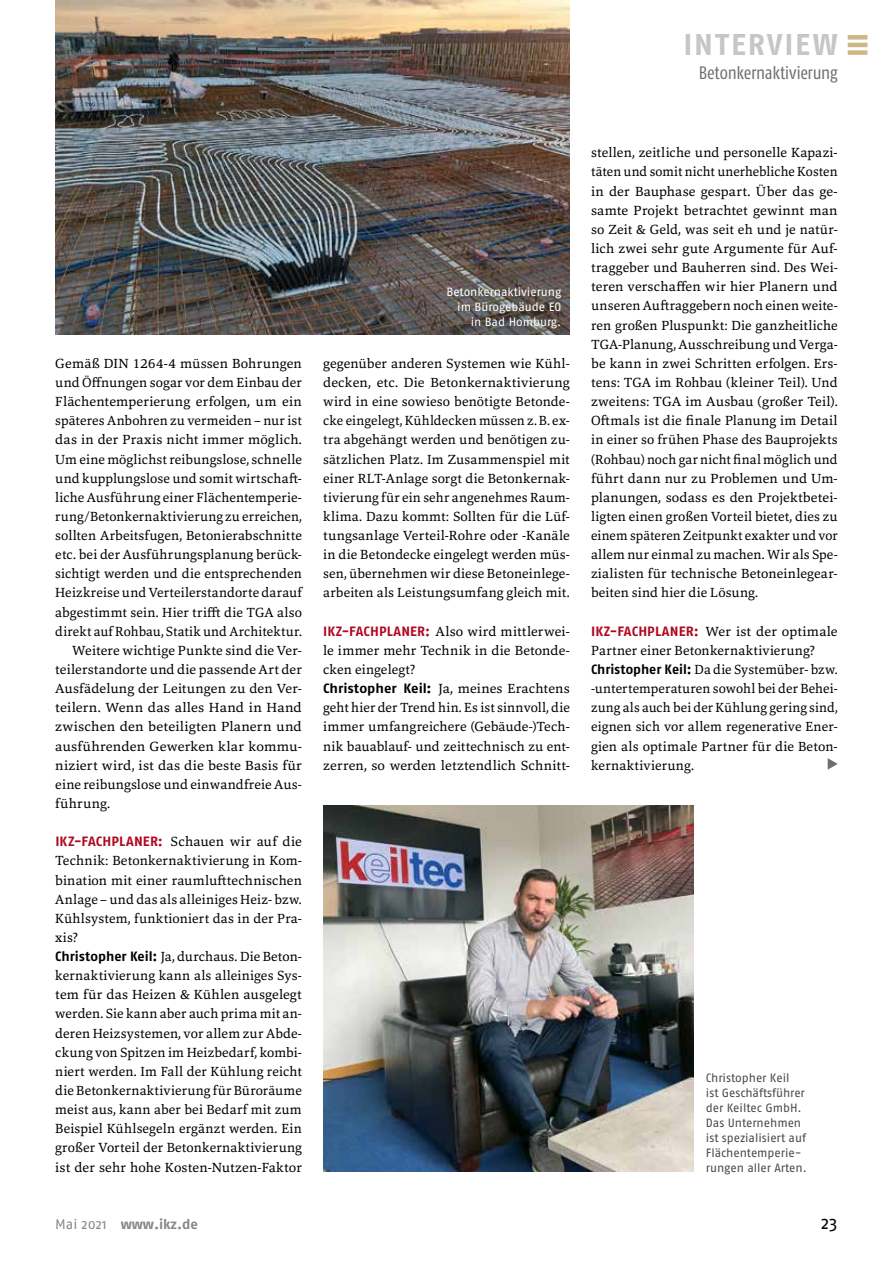
<style>
.page{position:relative;width:893px;height:1263px;background:#fff}
.page>*{position:absolute;margin:0;border:0;box-sizing:border-box;transform-origin:0 0}
.t1{font:700 30px "Fago OT";letter-spacing:.07em;color:#c5c6c6}
.t2{font:condensed 18px "Fago OT";letter-spacing:-.015em;color:#6f6f6e}
.t3{font:18px "Fago OT";color:#000}
.t4{font:700 13.95px "Fago OT";color:#878786}
.t5{font:13.8px/19.2px "Marbach";letter-spacing:.01em;color:#000}
.t6{font:13.8px "Marbach";letter-spacing:.01em;color:#000;scale:1.05 1}
.t7{font:12px/14.9px "Fago OT";color:#494948}
.t8{font:12px/14.9px "Fago OT";letter-spacing:-.005em;color:#fff;text-align:right}
.s1{font-family:"Fago OT";font-weight:700;font-size:13.5px;color:#af081f}
.s2{font-family:"Fago OT";font-weight:700;font-size:13.5px}
.s3{font-weight:400}
</style>
<div class="page">
<div style="left:848px;top:35px;width:19px;height:5px;background:#ceb787"></div>
<div style="left:848px;top:50px;width:19px;height:5px;background:#ceb787"></div>
<hr style="left:848px;top:43px;width:19px;height:4px;background:#ceb787">
<img style="left:55px;top:0;width:515px;height:335px">
<svg style="left:828px;top:758px;width:10px;height:12px"></svg>
<img style="left:323px;top:806px;width:370px;height:365px">
<h1 class="t1" style="left:684px;top:26px;width:155px">INTERVIEW</h1>
<h2 class="t2" style="left:699px;top:62px;width:140px">Betonkernaktivierung</h2>
<p class="t5" style="left:55px;top:353px;width:248px">Gemäß DIN 1264-4 müssen Bohrungen</p>
<p class="t5" style="left:55px;top:373px;width:248px">und Öffnungen sogar vor dem Einbau der</p>
<p class="t5" style="left:55px;top:392px;width:248px">Flächentemperierung erfolgen, um ein</p>
<p class="t5" style="left:55px;top:411px;width:248px">späteres Anbohren zu vermeiden – nur ist</p>
<p class="t5" style="left:55px;top:430px;width:248px">das in der Praxis nicht immer möglich.</p>
<p class="t5" style="left:55px;top:449px;width:248px">Um eine möglichst reibungslose, schnelle</p>
<p class="t5" style="left:55px;top:468px;width:248px">und kupplungslose und somit wirtschaft-</p>
<p class="t5" style="left:55px;top:487px;width:248px">liche Ausführung einer Flächentemperie-</p>
<p class="t5" style="left:55px;top:507px;width:248px">rung/Betonkernaktivierung zu erreichen,</p>
<p class="t5" style="left:55px;top:526px;width:248px">sollten Arbeitsfugen, Betonierabschnitte</p>
<p class="t5" style="left:55px;top:545px;width:248px">etc. bei der Ausführungsplanung berück-</p>
<p class="t5" style="left:55px;top:564px;width:248px">sichtigt werden und die entsprechenden</p>
<p class="t5" style="left:55px;top:583px;width:248px">Heizkreise und Verteilerstandorte darauf</p>
<p class="t5" style="left:55px;top:602px;width:248px">abgestimmt sein. Hier trifft die TGA also</p>
<p class="t5" style="left:55px;top:621px;width:248px">direkt auf Rohbau, Statik und Architektur.</p>
<p class="t5" style="left:72px;top:641px;width:231px">Weitere wichtige Punkte sind die Ver-</p>
<p class="t5" style="left:55px;top:660px;width:248px">teilerstandorte und die passende Art der</p>
<p class="t5" style="left:55px;top:679px;width:248px">Ausfädelung der Leitungen zu den Ver-</p>
<p class="t6" style="left:55px;top:699px;width:236px">teilern. Wenn das alles Hand in Hand</p>
<p class="t6" style="left:55px;top:718px;width:236px">zwischen den beteiligten Planern und</p>
<p class="t6" style="left:55px;top:737px;width:236px">ausführenden Gewerken klar kommu-</p>
<p class="t6" style="left:55px;top:756px;width:236px">niziert wird, ist das die beste Basis für</p>
<p class="t5" style="left:55px;top:774px;width:248px">eine reibungslose und einwandfreie Aus-</p>
<p class="t5" style="left:55px;top:794px;width:56px">führung.</p>
<p class="t5" style="left:55px;top:832px;width:248px"><span class="s1">IKZ-FACHPLANER:</span> Schauen wir auf die Technik: Betonkernaktivierung in Kom&shy;bination mit einer raumlufttechnischen Anlage – und das als alleiniges Heiz- bzw.<br>Kühlsystem, funktioniert das in der Pra&shy;xis?<br><span class="s2">Christopher Keil:</span> Ja, durchaus. Die Beton&shy;kernaktivierung kann als alleiniges Sys&shy;tem für das Heizen &amp; Kühlen ausgelegt werden. Sie kann aber auch prima mit an&shy;deren Heizsystemen, vor allem zur Abde&shy;ckung von Spitzen im Heizbedarf, kombi&shy;niert werden. Im Fall der Kühlung reicht die Betonkernaktivierung für Büroräume meist aus, kann aber bei Bedarf mit zum Beispiel Kühlsegeln ergänzt werden. Ein großer Vorteil der Betonkernaktivierung ist der sehr hohe Kosten-Nutzen-Faktor</p>
<p class="t8" style="left:446px;top:285px;width:116px">Betonkernaktivierung im Bürogebäude EO in Bad Homburg.</p>
<p class="t5" style="left:323px;top:353px;width:248px;text-align:justify">gegenüber anderen Systemen wie Kühl&shy;decken, etc. Die Betonkernaktivierung wird in eine sowieso benötigte Betonde&shy;cke eingelegt, Kühldecken müssen z.B. ex&shy;tra abgehängt werden und benötigen zu&shy;sätzlichen Platz. Im Zusammenspiel mit einer RLT-Anlage sorgt die Betonkernak&shy;tivierung für ein sehr angenehmes Raum&shy;klima. Dazu kommt: Sollten für die Lüf&shy;tungsanlage Verteil-Rohre oder -Kanäle in die Betondecke eingelegt werden müs&shy;sen, übernehmen wir diese Betoneinlege&shy;arbeiten als Leistungsumfang gleich mit.</p>
<p class="t5" style="left:323px;top:621px;width:248px"><span class="s1">IKZ-FACHPLANER:</span> Also wird mittlerwei&shy;le immer mehr Technik in die Betonde&shy;cken eingelegt?<br><span class="s2">Christopher Keil:</span> Ja, meines Erachtens geht hier der Trend hin. Es ist sinnvoll, die immer umfangreichere (Gebäude-)Tech&shy;nik bauablauf- und zeittechnisch zu ent&shy;zerren, so werden letztendlich Schnitt-</p>
<p class="t5" style="left:591px;top:143px;width:248px;text-align:justify">stellen, zeitliche und personelle Kapazi&shy;täten und somit nicht unerhebliche Kosten in der Bauphase gespart. Über das ge&shy;samte Projekt betrachtet gewinnt man so Zeit &amp; Geld, was seit eh und je natür&shy;lich zwei sehr gute Argumente für Auf&shy;traggeber und Bauherren sind. Des Wei&shy;teren verschaffen wir hier Planern und unseren Auftraggebern noch einen weite&shy;ren großen Pluspunkt: Die ganzheitliche TGA-Planung, Ausschreibung und Verga&shy;be kann in zwei Schritten erfolgen. Ers&shy;tens: TGA im Rohbau (kleiner Teil). Und zweitens: TGA im Ausbau (großer Teil).<br>Oftmals ist die finale Planung im Detail in einer so frühen Phase des Bauprojekts (Rohbau) noch gar nicht final möglich und führt dann nur zu Problemen und Um&shy;planungen, sodass es den Projektbetei&shy;ligten einen großen Vorteil bietet, dies zu einem späteren Zeitpunkt exakter und vor allem nur einmal zu machen. Wir als Spe&shy;zialisten für technische Betoneinlegear&shy;beiten sind hier die Lösung.</p>
<p class="t5" style="left:591px;top:621px;width:248px"><span class="s1">IKZ-FACHPLANER:</span> Wer ist der optimale Partner einer Betonkernaktivierung?<br><span class="s2">Christopher Keil:</span> Da die Systemüber- bzw. -untertemperaturen sowohl bei der Behei&shy;zung als auch bei der Kühlung gering sind, eignen sich vor allem regenerative Ener&shy;gien als optimale Partner für die Beton&shy;kernaktivierung.</p>
<p class="t7" style="left:706px;top:1071px;width:103px">Christopher Keil<br>ist Geschäftsführer der Keiltec GmbH.<br>Das Unternehmen ist spezialisiert auf<br>Flächentemperie&shy;rungen aller Arten.</p>
<p class="t4" style="left:55px;top:1216px;width:144px"><span class="s3">Mai 2021</span> www.ikz.de</p>
<h2 class="t3" style="left:821px;top:1212px;width:18px">23</h2>
</div>
